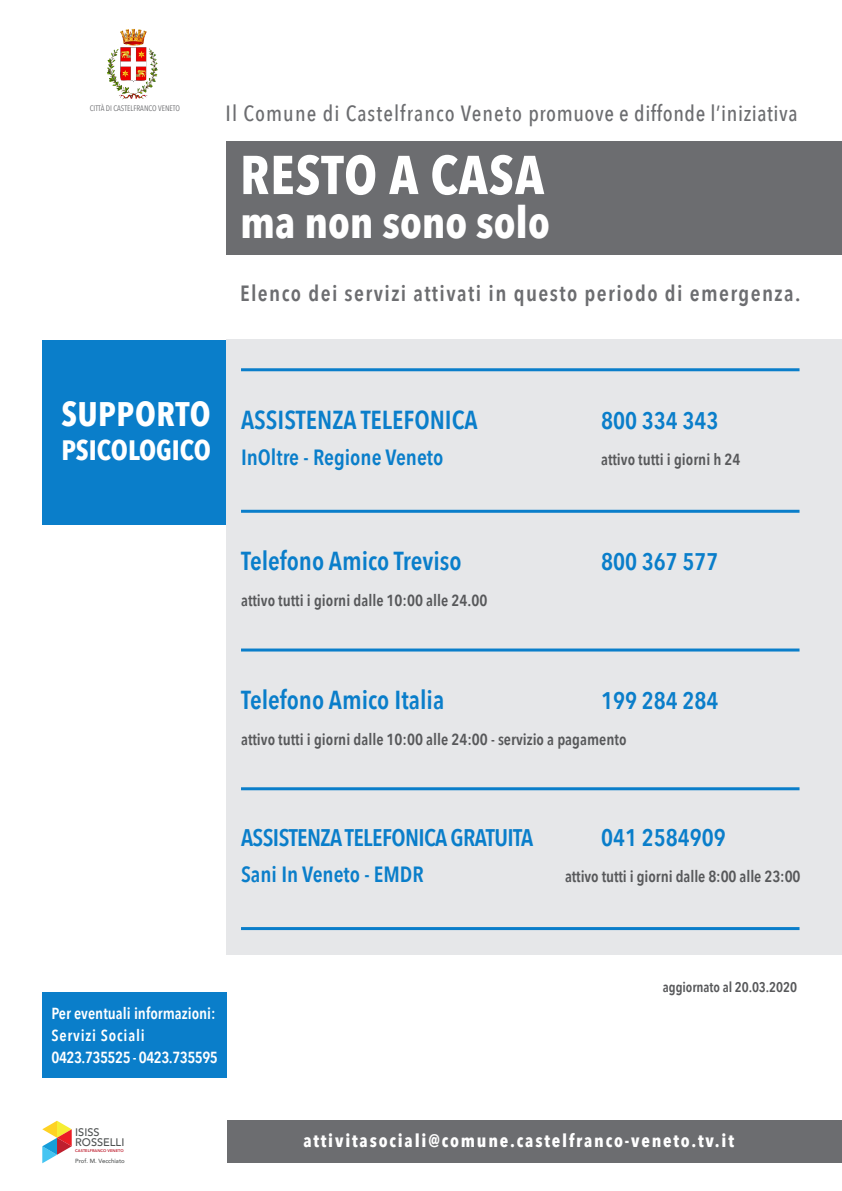
<style>
.page{position:relative;width:842px;height:1191px;background:#fff}
.page>*{position:absolute;margin:0;border:0;box-sizing:border-box;transform-origin:0 0}
.t1{font:700 54px "Avenir Next Condensed";letter-spacing:.02em;color:#fff}
.t2{font:700 44px "Avenir Next Condensed";color:#fff}
.t3{font:700 34px "Avenir Next Condensed";letter-spacing:.02em;color:#fff}
.t4{font:700 28px "Avenir Next Condensed";color:#fff}
.t5{font:600 26px "Avenir Next Condensed";color:#0a7eca}
.t6{font:600 24px "Avenir Next Condensed";color:#0a7eca}
.t7{font:600 24px "Avenir Next Condensed";letter-spacing:-.025em;color:#0a7eca}
.t8{font:500 22px "Avenir Next Condensed";letter-spacing:.025em;color:#6c6d70}
.t9{font:600 22px "Avenir Next Condensed";letter-spacing:.065em;color:#6c6d70}
.t10{font:600 22px "Avenir Next Condensed";color:#0a7eca}
.t11{font:700 18px "Avenir Next Condensed";letter-spacing:.1em;color:#fff}
.t12{font:600 16px "Avenir Next Condensed";color:#57585a}
.t13{font:600 16px/22px "Avenir Next Condensed";color:#fff}
.t14{font:600 14px "Avenir Next Condensed";letter-spacing:-.005em;color:#57585a}
.t15{font:500 11px/9.4px "Avenir";color:#4f5252}
.t16{font:8px "Avenir Next Condensed";color:#6c6d70}
.t17{font:500 6px "Avenir";color:#4f5252}
.t18{font:800 3.9px "Avenir";color:#be1f2f}
</style>
<div class="page">
<div style="left:227px;top:1119px;width:615px;height:43px;background:#6c6d70"></div>
<div style="left:43px;top:340px;width:184px;height:184px;background:#0a7eca"></div>
<div style="left:227px;top:340px;width:615px;height:615px;background:#e6e7e9"></div>
<hr style="left:241px;top:510px;width:558px;height:3px;background:#0a7eca">
<hr style="left:241px;top:648px;width:558px;height:3px;background:#0a7eca">
<hr style="left:241px;top:927px;width:558px;height:3px;background:#0a7eca">
<hr style="left:241px;top:368px;width:558px;height:3px;background:#0a7eca">
<div style="left:43px;top:992px;width:184px;height:85px;background:#0a7eca"></div>
<svg style="left:42px;top:1120px;width:30px;height:43px"></svg>
<img style="left:120px;top:29px;width:34px;height:56px">
<div style="left:227px;top:141px;width:615px;height:114px;background:#6c6d70"></div>
<hr style="left:241px;top:787px;width:558px;height:3px;background:#0a7eca">
<p class="t16" style="left:90px;top:102px;width:92px">CITTÀ DI CASTELFRANCO VENETO</p>
<h3 class="t8" style="left:225px;top:100px;width:573px">Il Comune di Castelfranco Veneto promuove e diffonde l’iniziativa</h3>
<h1 class="t1" style="left:240px;top:142px;width:306px">RESTO A CASA</h1>
<h2 class="t2" style="left:240px;top:196px;width:311px">ma non sono solo</h2>
<h3 class="t9" style="left:240px;top:275px;width:562px">Elenco dei servizi attivati in questo periodo di emergenza.</h3>
<h3 class="t3" style="left:61px;top:393px;width:151px">SUPPORTO</h3>
<h3 class="t4" style="left:61px;top:433px;width:151px">PSICOLOGICO</h3>
<h3 class="t5" style="left:241px;top:397px;width:238px">ASSISTENZA TELEFONICA</h3>
<h3 class="t6" style="left:601px;top:399px;width:119px">800 334 343</h3>
<h3 class="t10" style="left:241px;top:438px;width:204px">InOltre - Regione Veneto</h3>
<p class="t12" style="left:601px;top:445px;width:141px">attivo tutti i giorni h 24</p>
<h3 class="t5" style="left:241px;top:538px;width:222px">Telefono Amico Treviso</h3>
<h3 class="t6" style="left:601px;top:541px;width:119px">800 367 577</h3>
<p class="t12" style="left:241px;top:586px;width:248px">attivo tutti i giorni dalle 10:00 alle 24.00</p>
<h3 class="t5" style="left:241px;top:677px;width:205px">Telefono Amico Italia</h3>
<h3 class="t6" style="left:601px;top:679px;width:119px">199 284 284</h3>
<p class="t12" style="left:241px;top:725px;width:387px">attivo tutti i giorni dalle 10:00 alle 24:00 - servizio a pagamento</p>
<h3 class="t7" style="left:241px;top:816px;width:294px">ASSISTENZA TELEFONICA GRATUITA</h3>
<h3 class="t6" style="left:601px;top:816px;width:126px">041 2584909</h3>
<h3 class="t10" style="left:241px;top:855px;width:184px">Sani In Veneto - EMDR</h3>
<p class="t12" style="left:565px;top:862px;width:237px">attivo tutti i giorni dalle 8:00 alle 23:00</p>
<p class="t13" style="left:52px;top:1002px;width:168px">Per eventuali informazioni:<br>Servizi Sociali<br>0423.735525 - 0423.735595</p>
<p class="t15" style="left:75px;top:1127px;width:51px">ISISS<br>ROSSELLI</p>
<p class="t18" style="left:75px;top:1147px;width:50px">CASTELFRANCO VENETO</p>
<p class="t17" style="left:75px;top:1156px;width:51px">Prof. M. Vecchiato</p>
<p class="t14" style="left:663px;top:975px;width:136px">aggiornato al 20.03.2020</p>
<p class="t11" style="left:304px;top:1129px;width:432px">attivitasociali@comune.castelfranco-veneto.tv.it</p>
</div>
